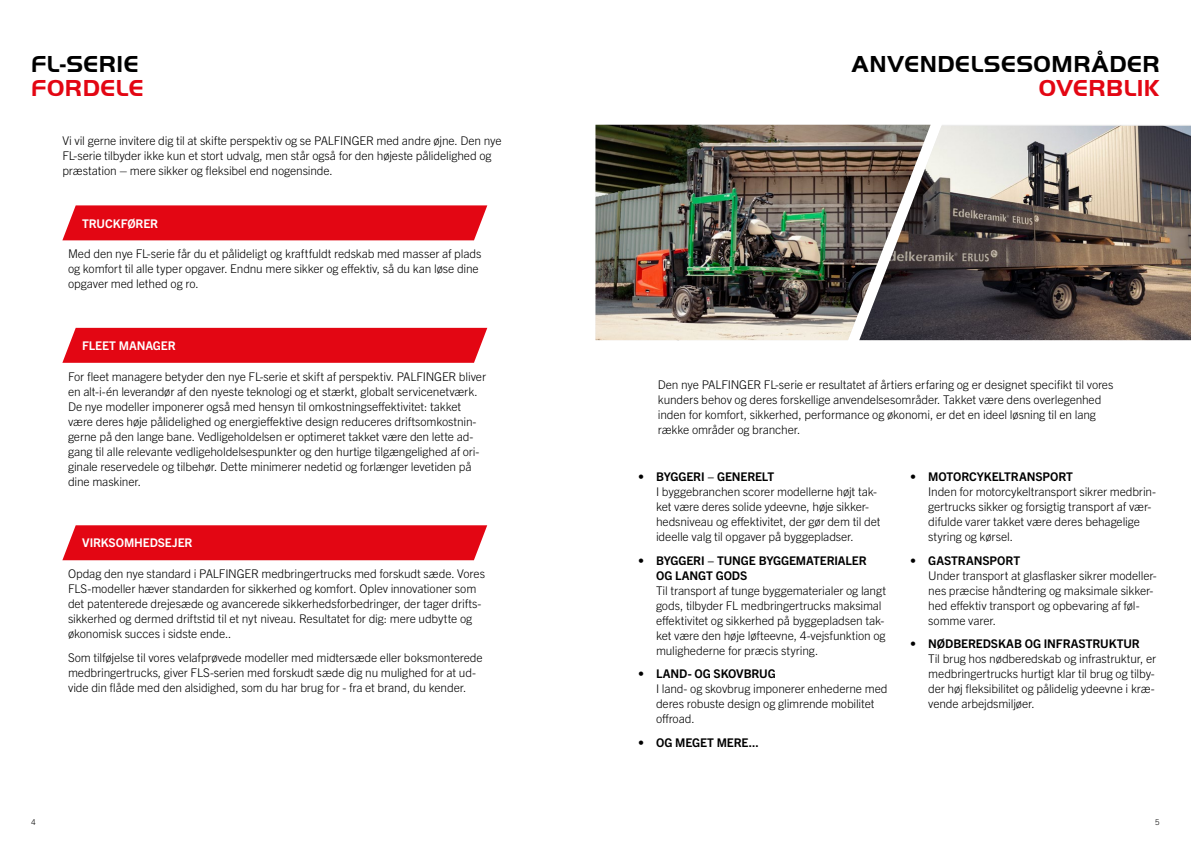
<style>
.page{position:relative;width:1191px;height:842px;background:#fff}
.page>*{position:absolute;margin:0;border:0;box-sizing:border-box;transform-origin:0 0}
.t1{font:700 24px "Palfinger Handel Gothic";letter-spacing:.025em;color:#000}
.t2{font:700 24px "Palfinger Handel Gothic";letter-spacing:.025em;color:#e30613}
.t3{font:300 12px/15px "Trade Gothic Next LT Pro";letter-spacing:-.01em;color:#000}
.t4{font:700 12px/15px "Trade Gothic Next LT Pro";letter-spacing:-.01em;color:#000}
.t5{font:700 12px "Trade Gothic Next LT Pro";letter-spacing:-.01em;color:#fff}
.t6{font:300 8px "Trade Gothic Next LT Pro";color:#000}
</style>
<div class="page">
<div style="left:62px;top:205px;width:425px;height:35px;background:#e30613"></div>
<div style="left:62px;top:328px;width:425px;height:35px;background:#e30613"></div>
<div style="left:62px;top:525px;width:425px;height:35px;background:#e30613"></div>
<img style="left:595px;top:125px;width:264px;height:215px">
<img style="left:859px;top:126px;width:332px;height:214px">
<h1 class="t1" style="left:31px;top:51px;width:109px">FL-SERIE</h1>
<h1 class="t2" style="left:31px;top:75px;width:114px">FORDELE</h1>
<p class="t3" style="left:62px;top:133px;width:441px">Vi vil gerne invitere dig til at skifte perspektiv og se PALFINGER med andre øjne. Den nye<br>FL-serie tilbyder ikke kun et stort udvalg, men står også for den højeste pålidelighed og præstation – mere sikker og fleksibel end nogensinde.</p>
<p class="t5" style="left:82px;top:215px;width:77px">TRUCKFØRER</p>
<p class="t3" style="left:68px;top:245px;width:415px">Med den nye FL-serie får du et pålideligt og kraftfuldt redskab med masser af plads og komfort til alle typer opgaver. Endnu mere sikker og effektiv, så du kan løse dine opgaver med lethed og ro.</p>
<p class="t5" style="left:82px;top:337px;width:95px">FLEET MANAGER</p>
<p class="t3" style="left:68px;top:368px;width:419px">For fleet managere betyder den nye FL-serie et skift af perspektiv. PALFINGER bliver en alt-i-én leverandør af den nyeste teknologi og et stærkt, globalt servicenetværk.<br>De nye modeller imponerer også med hensyn til omkostningseffektivitet: takket være deres høje pålidelighed og energieffektive design reduceres driftsomkostnin&shy;gerne på den lange bane. Vedligeholdelsen er optimeret takket være den lette ad&shy;gang til alle relevante vedligeholdelsespunkter og den hurtige tilgængelighed af ori&shy;ginale reservedele og tilbehør. Dette minimerer nedetid og forlænger levetiden på dine maskiner.</p>
<p class="t5" style="left:82px;top:535px;width:112px">VIRKSOMHEDSEJER</p>
<p class="t3" style="left:68px;top:565px;width:418px">Opdag den nye standard i PALFINGER medbringertrucks med forskudt sæde. Vores FLS-modeller hæver standarden for sikkerhed og komfort. Oplev innovationer som det patenterede drejesæde og avancerede sikkerhedsforbedringer, der tager drifts&shy;sikkerhed og dermed driftstid til et nyt niveau. Resultatet for dig: mere udbytte og økonomisk succes i sidste ende..</p>
<p class="t3" style="left:68px;top:649px;width:416px">Som tilføjelse til vores velafprøvede modeller med midtersæde eller boksmonterede medbringertrucks, giver FLS-serien med forskudt sæde dig nu mulighed for at ud&shy;vide din flåde med den alsidighed, som du har brug for - fra et brand, du kender.</p>
<h1 class="t1" style="left:851px;top:51px;width:310px">ANVENDELSESOMRÅDER</h1>
<h1 class="t2" style="left:1038px;top:75px;width:123px">OVERBLIK</h1>
<p class="t3" style="left:658px;top:376px;width:457px">Den nye PALFINGER FL-serie er resultatet af årtiers erfaring og er designet specifikt til vores kunders behov og deres forskellige anvendelsesområder. Takket være dens overlegenhed inden for komfort, sikkerhed, performance og økonomi, er det en ideel løsning til en lang række områder og brancher.</p>
<p class="t4" style="left:910px;top:468px;width:164px">• MOTORCYKELTRANSPORT</p>
<p class="t3" style="left:928px;top:483px;width:229px">Inden for motorcykeltransport sikrer medbrin&shy;gertrucks sikker og forsigtig transport af vær&shy;difulde varer takket være deres behagelige styring og kørsel.</p>
<p class="t4" style="left:910px;top:552px;width:111px">• GASTRANSPORT</p>
<p class="t3" style="left:928px;top:567px;width:230px">Under transport at glasflasker sikrer modeller&shy;nes præcise håndtering og maksimale sikker&shy;hed effektiv transport og opbevaring af føl&shy;somme varer.</p>
<p class="t4" style="left:910px;top:635px;width:231px">• NØDBEREDSKAB OG INFRASTRUKTUR</p>
<p class="t3" style="left:928px;top:650px;width:229px;text-align:justify">Til brug hos nødberedskab og infrastruktur, er medbringertrucks hurtigt klar til brug og tilby&shy;der høj fleksibilitet og pålidelig ydeevne i kræ&shy;vende arbejdsmiljøer.</p>
<p class="t4" style="left:638px;top:468px;width:138px">• BYGGERI − GENERELT</p>
<p class="t3" style="left:656px;top:483px;width:226px">I byggebranchen scorer modellerne højt tak&shy;ket være deres solide ydeevne, høje sikker&shy;hedsniveau og effektivitet, der gør dem til det ideelle valg til opgaver på byggepladser.</p>
<p class="t4" style="left:656px;top:552px;width:212px;text-indent:-18px">• BYGGERI − TUNGE BYGGEMATERIALER<br>OG LANGT GODS</p>
<p class="t3" style="left:656px;top:582px;width:232px">Til transport af tunge byggematerialer og langt gods, tilbyder FL medbringertrucks maksimal effektivitet og sikkerhed på byggepladsen tak&shy;ket være den høje løfteevne, 4-vejsfunktion og mulighederne for præcis styring.</p>
<p class="t4" style="left:638px;top:665px;width:139px">• LAND- OG SKOVBRUG</p>
<p class="t3" style="left:656px;top:680px;width:233px">I land- og skovbrug imponerer enhederne med deres robuste design og glimrende mobilitet offroad.</p>
<p class="t4" style="left:638px;top:734px;width:122px">• OG MEGET MERE...</p>
<p class="t6" style="left:31px;top:816px;width:6px">4</p>
<p class="t6" style="left:1155px;top:816px;width:6px">5</p>
</div>
